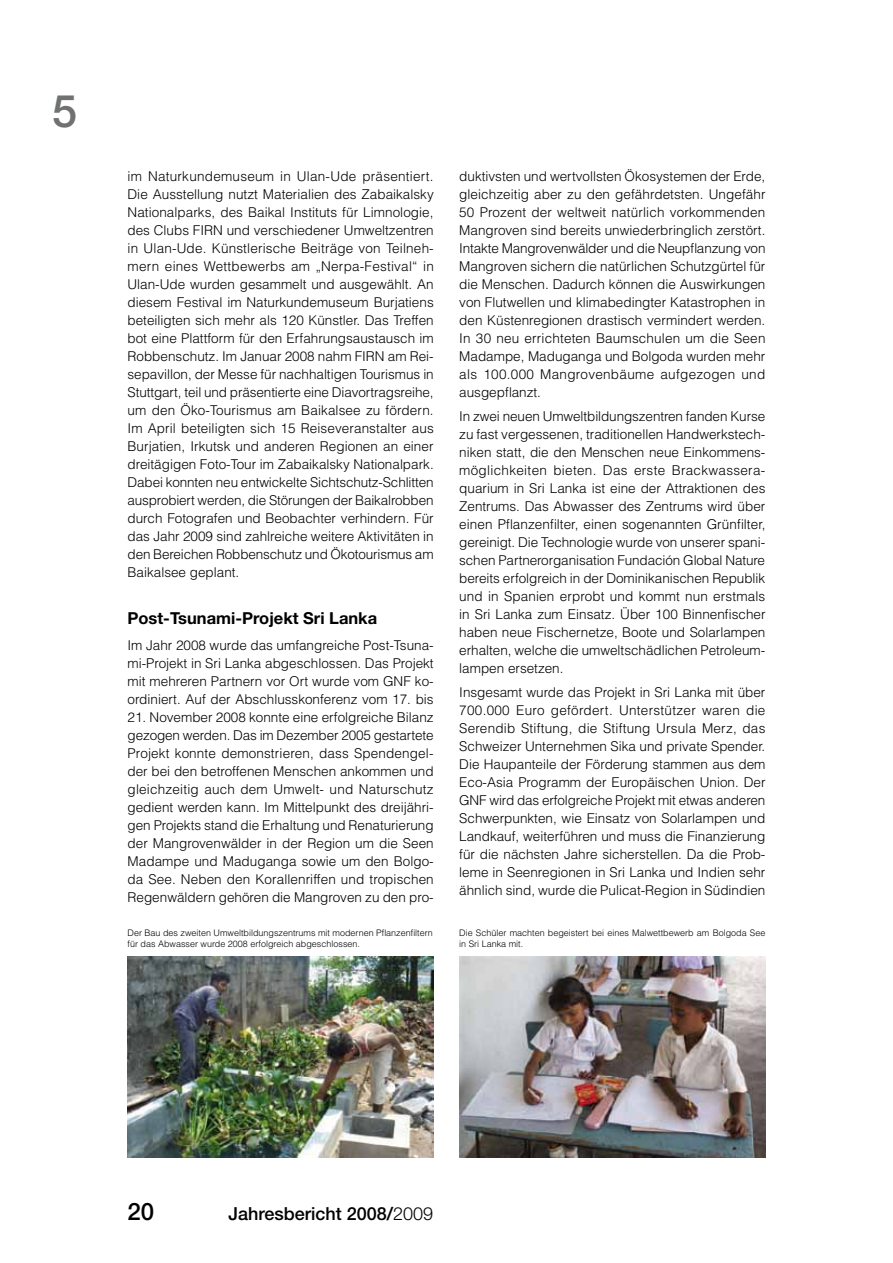
<style>
.page{position:relative;width:893px;height:1263px;background:#fff}
.page>*{position:absolute;margin:0;border:0;box-sizing:border-box;transform-origin:0 0}
.t1{font:500 45px "Helvetica Neue";color:#707172}
.t2{font:500 24px "Helvetica Neue";color:#000}
.t3{font:500 18px "Helvetica Neue";color:#000}
.t4{font:700 16.5px "Helvetica Neue";color:#000}
.t5{font:300 13.5px/18px "Helvetica";color:#000;text-align:justify}
.t6{font:300 9px/10.8px "Helvetica";color:#000}
.s1{font-weight:300}
</style>
<div class="page">
<img style="left:459px;top:957px;width:306px;height:201px">
<img style="left:128px;top:957px;width:306px;height:201px">
<h1 class="t1" style="left:52px;top:84px;width:27px">5</h1>
<p class="t5" style="left:128px;top:167px;width:308px">im Naturkundemuseum in Ulan-Ude präsentiert.<br>Die Ausstellung nutzt Materialien des Zabaikalsky Nationalparks, des Baikal Instituts für Limnologie, des Clubs FIRN und verschiedener Umweltzentren in Ulan-Ude. Künstlerische Beiträge von Teilneh&shy;mern eines Wettbewerbs am „Nerpa-Festival“ in Ulan-Ude wurden gesammelt und ausgewählt. An diesem Festival im Naturkundemuseum Burjatiens beteiligten sich mehr als 120 Künstler. Das Treffen bot eine Plattform für den Erfahrungsaustausch im Robbenschutz. Im Januar 2008 nahm FIRN am Rei&shy;sepavillon, der Messe für nachhaltigen Tourismus in Stuttgart, teil und präsentierte eine Diavortragsreihe, um den Öko-Tourismus am Baikalsee zu fördern.<br>Im April beteiligten sich 15 Reiseveranstalter aus Burjatien, Irkutsk und anderen Regionen an einer dreitägigen Foto-Tour im Zabaikalsky Nationalpark.<br>Dabei konnten neu entwickelte Sichtschutz-Schlitten ausprobiert werden, die Störungen der Baikalrobben durch Fotografen und Beobachter verhindern. Für das Jahr 2009 sind zahlreiche weitere Aktivitäten in den Bereichen Robbenschutz und Ökotourismus am Baikalsee geplant.</p>
<p class="t4" style="left:128px;top:608px;width:251px">Post-Tsunami-Projekt Sri Lanka</p>
<p class="t5" style="left:128px;top:636px;width:308px">Im Jahr 2008 wurde das umfangreiche Post-Tsuna&shy;mi-Projekt in Sri Lanka abgeschlossen. Das Projekt mit mehreren Partnern vor Ort wurde vom GNF ko&shy;ordiniert. Auf der Abschlusskonferenz vom 17. bis</p>
<p class="t5" style="left:128px;top:708px;width:308px">21. November 2008 konnte eine erfolgreiche Bilanz gezogen werden. Das im Dezember 2005 gestartete Projekt konnte demonstrieren, dass Spendengel&shy;der bei den betroffenen Menschen ankommen und gleichzeitig auch dem Umwelt- und Naturschutz gedient werden kann. Im Mittelpunkt des dreijähri&shy;gen Projekts stand die Erhaltung und Renaturierung der Mangrovenwälder in der Region um die Seen Madampe und Maduganga sowie um den Bolgo&shy;da See. Neben den Korallenriffen und tropischen Regenwäldern gehören die Mangroven zu den pro-</p>
<p class="t6" style="left:128px;top:927px;width:307px">Der Bau des zweiten Umweltbildungszentrums mit modernen Pflanzenfiltern für das Abwasser wurde 2008 erfolgreich abgeschlossen.</p>
<p class="t5" style="left:459px;top:166px;width:308px">duktivsten und wertvollsten Ökosystemen der Erde, gleichzeitig aber zu den gefährdetsten. Ungefähr 50 Prozent der weltweit natürlich vorkommenden Mangroven sind bereits unwiederbringlich zerstört.<br>Intakte Mangrovenwälder und die Neupflanzung von Mangroven sichern die natürlichen Schutzgürtel für die Menschen. Dadurch können die Auswirkungen von Flutwellen und klimabedingter Katastrophen in den Küstenregionen drastisch vermindert werden.<br>In 30 neu errichteten Baumschulen um die Seen Madampe, Maduganga und Bolgoda wurden mehr als 100.000 Mangrovenbäume aufgezogen und ausgepflanzt.</p>
<p class="t5" style="left:459px;top:407px;width:308px">In zwei neuen Umweltbildungszentren fanden Kurse zu fast vergessenen, traditionellen Handwerkstech&shy;niken statt, die den Menschen neue Einkommens&shy;möglichkeiten bieten. Das erste Brackwassera&shy;quarium in Sri Lanka ist eine der Attraktionen des Zentrums. Das Abwasser des Zentrums wird über einen Pflanzenfilter, einen sogenannten Grünfilter, gereinigt. Die Technologie wurde von unserer spani&shy;schen Partnerorganisation Fundación Global Nature bereits erfolgreich in der Dominikanischen Republik und in Spanien erprobt und kommt nun erstmals in Sri Lanka zum Einsatz. Über 100 Binnenfischer haben neue Fischernetze, Boote und Solarlampen erhalten, welche die umweltschädlichen Petroleum&shy;lampen ersetzen.</p>
<p class="t5" style="left:459px;top:683px;width:308px">Insgesamt wurde das Projekt in Sri Lanka mit über 700.000 Euro gefördert. Unterstützer waren die Serendib Stiftung, die Stiftung Ursula Merz, das Schweizer Unternehmen Sika und private Spender.<br>Die Haupanteile der Förderung stammen aus dem Eco-Asia Programm der Europäischen Union. Der GNF wird das erfolgreiche Projekt mit etwas anderen Schwerpunkten, wie Einsatz von Solarlampen und Landkauf, weiterführen und muss die Finanzierung für die nächsten Jahre sicherstellen. Da die Prob&shy;leme in Seenregionen in Sri Lanka und Indien sehr ähnlich sind, wurde die Pulicat-Region in Südindien</p>
<p class="t6" style="left:459px;top:927px;width:308px">Die Schüler machten begeistert bei eines Malwettbewerb am Bolgoda See in Sri Lanka mit.</p>
<h2 class="t2" style="left:128px;top:1197px;width:28px">20</h2>
<h3 class="t3" style="left:228px;top:1202px;width:206px">Jahresbericht 2008/<span class="s1">2009</span></h3>
</div>
